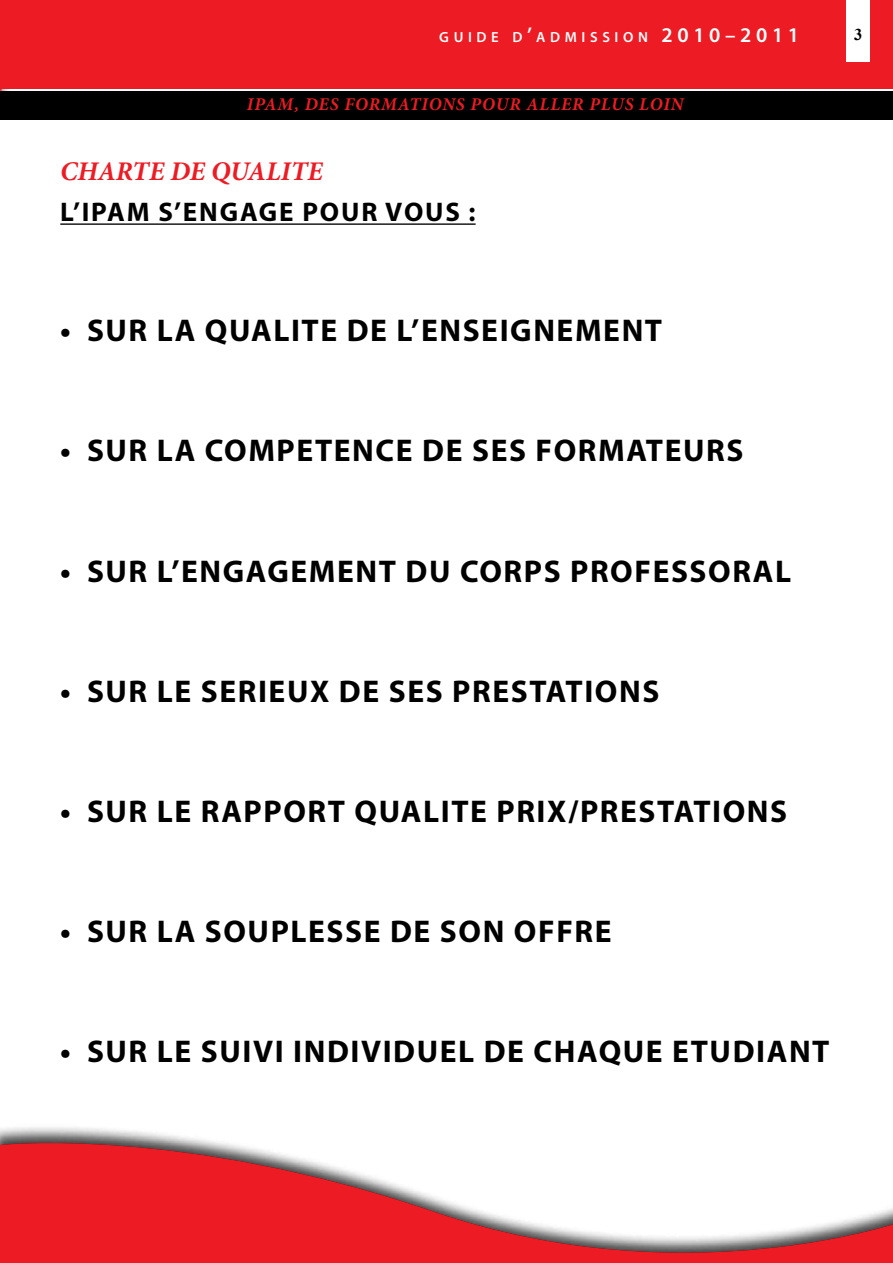
<style>
.page{position:relative;width:893px;height:1263px;background:#fff}
.page>*{position:absolute;margin:0;border:0;box-sizing:border-box;transform-origin:0 0}
.t1{font:700 31.5px "Myriad Pro";letter-spacing:.05em;color:#000}
.t2{font:700 27px "Myriad Pro";letter-spacing:.07em;color:#000}
.t3{font:italic 700 27px "Minion Pro";color:#ed1b23}
.t4{font:italic 700 18px "Minion Pro";letter-spacing:.05em;color:#ed1b23}
.t5{font:700 16.5px "Times New Roman";color:#000}
.t6{font:600 14.7px "Myriad Pro";letter-spacing:.315em;color:#fff}
.s1{font-size:21px}
</style>
<div class="page">
<div style="left:0;top:0;width:11px;height:168px;background:#000;opacity:.75"></div>
<svg style="left:0;top:88px;width:2px;height:75px"></svg>
<div style="left:0;top:0;width:893px;height:88px;background:#ed1b23"></div>
<div style="left:846px;top:0;width:24px;height:62px;background:#fff"></div>
<div style="left:1px;top:92px;width:892px;height:28px;background:#000"></div>
<svg style="left:0;top:1127px;width:893px;height:136px"></svg>
<hr style="left:0;top:1174px;width:1px;height:89px;background:#ed1b23">
<hr style="left:60px;top:223px;width:416px;height:2px;background:#000">
<p class="t6" style="left:439px;top:28px;width:361px">GUIDE D<span class="s1">’</span>ADMISSION <span class="s1">2010–2011</span></p>
<p class="t5" style="left:854px;top:23px;width:10px">3</p>
<p class="t4" style="left:247px;top:91px;width:438px">IPAM, DES FORMATIONS POUR ALLER PLUS LOIN</p>
<p class="t3" style="left:60px;top:152px;width:264px">CHARTE DE QUALITE</p>
<p class="t2" style="left:60px;top:195px;width:417px">L’IPAM S’ENGAGE POUR VOUS :</p>
<p class="t1" style="left:60px;top:310px;width:48px">• SUR</p>
<p class="t1" style="left:157px;top:310px;width:150px">LA QUALITE</p>
<p class="t1" style="left:347px;top:310px;width:94px">DE L’ENSEIGNE</p>
<p class="t1" style="left:575px;top:310px;width:49px">MENT</p>
<p class="t1" style="left:60px;top:430px;width:48px">• SUR</p>
<p class="t1" style="left:157px;top:430px;width:160px">LA COMPETEN</p>
<p class="t1" style="left:376px;top:430px;width:115px">CEDE SES</p>
<p class="t1" style="left:536px;top:430px;width:111px">FORMATEURS</p>
<p class="t1" style="left:60px;top:550px;width:48px">• SUR</p>
<p class="t1" style="left:157px;top:550px;width:46px">L’ENGAGE</p>
<p class="t1" style="left:309px;top:550px;width:49px">MENT</p>
<p class="t1" style="left:406px;top:550px;width:268px">DU CORPS PROFESSORA</p>
<p class="t1" style="left:775px;top:550px;width:18px">L</p>
<p class="t1" style="left:60px;top:670px;width:48px">• SUR</p>
<p class="t1" style="left:157px;top:670px;width:63px">LE SERIEU</p>
<p class="t1" style="left:310px;top:670px;width:97px">X DE SES</p>
<p class="t1" style="left:452px;top:670px;width:40px">PRESTATIONS</p>
<p class="t1" style="left:60px;top:790px;width:48px">• SUR</p>
<p class="t1" style="left:157px;top:790px;width:148px">LE RAPPORT</p>
<p class="t1" style="left:355px;top:790px;width:102px">QUALITE</p>
<p class="t1" style="left:496px;top:790px;width:123px">PRIX/PRESTATIONS</p>
<p class="t1" style="left:60px;top:910px;width:48px">• SUR</p>
<p class="t1" style="left:157px;top:910px;width:70px">LA SOU</p>
<p class="t1" style="left:271px;top:910px;width:56px">PLESSE</p>
<p class="t1" style="left:390px;top:910px;width:72px">DE SON</p>
<p class="t1" style="left:514px;top:910px;width:79px">OFFRE</p>
<p class="t1" style="left:60px;top:1030px;width:48px">• SUR</p>
<p class="t1" style="left:157px;top:1030px;width:153px">LESUIVIINDI</p>
<p class="t1" style="left:361px;top:1030px;width:41px">VIDUE</p>
<p class="t1" style="left:458px;top:1030px;width:235px">L DE CHAQUE ETUDIANT</p>
</div>
